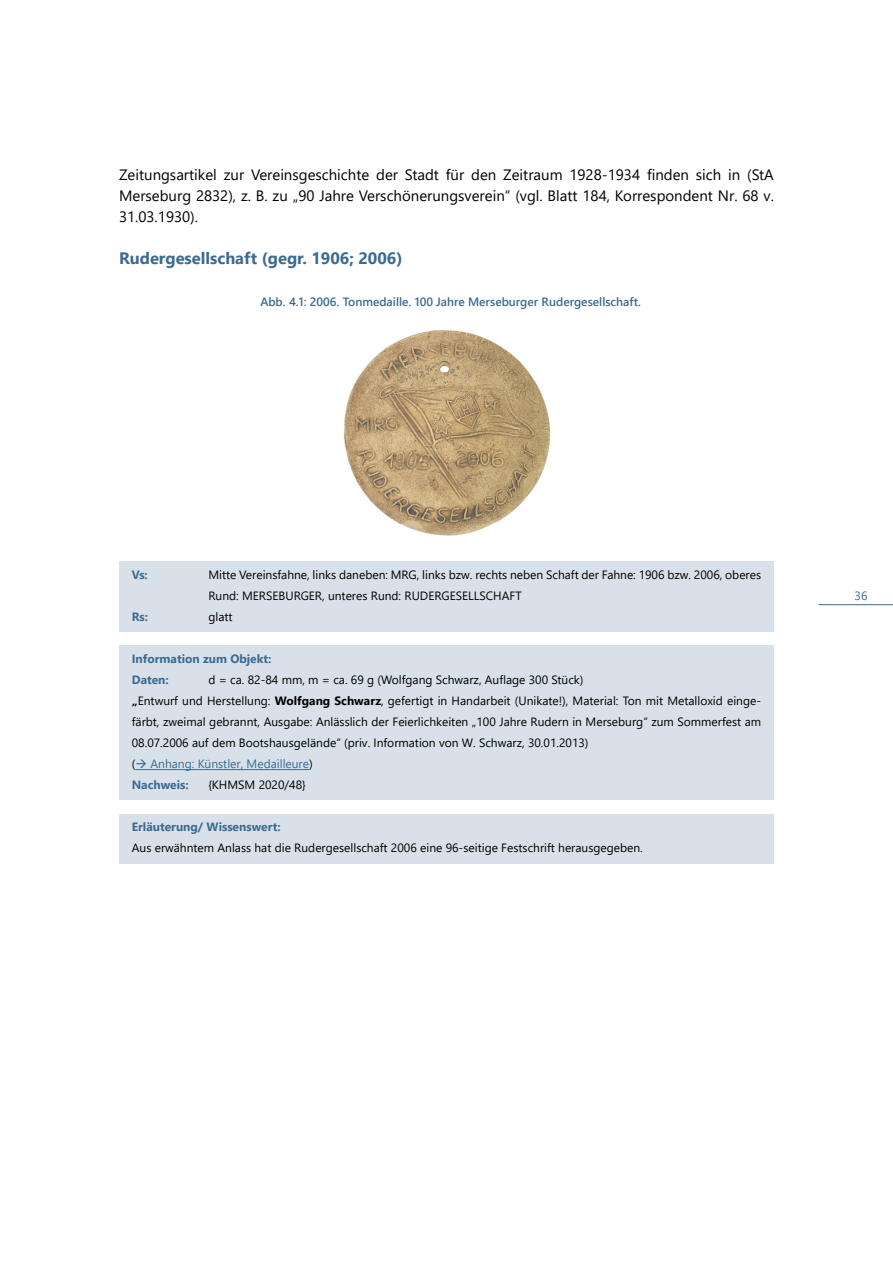
<style>
.page{position:relative;width:893px;height:1263px;background:#fff}
.page>*{position:absolute;margin:0;border:0;box-sizing:border-box;transform-origin:0 0}
.t1{font:700 16.5px "Segoe UI";color:#3b6b90}
.t2{font:15px/21px "Segoe UI";color:#000;text-align:justify}
.t3{font:12px/21px "Segoe UI";color:#000}
.t4{font:600 12px "Segoe UI";color:#3b6b90}
.t5{font:700 12px/21px "Segoe UI";color:#3b6b90}
.t6{font:12px "Segoe UI";color:#3b6b90}
.s1{font-weight:700}
.s2{color:#3b6b90}
.s3{font-weight:700;color:#3b6b90}
</style>
<div class="page">
<hr style="left:819px;top:604px;width:74px;height:1px;background:#3b6b90">
<div style="left:119px;top:562px;width:655px;height:49px;background:#d8e1e9"></div>
<div style="left:119px;top:604px;width:655px;height:28px;background:#d8e1e9"></div>
<div style="left:119px;top:646px;width:655px;height:28px;background:#d8e1e9"></div>
<div style="left:119px;top:667px;width:655px;height:28px;background:#d8e1e9"></div>
<div style="left:119px;top:688px;width:655px;height:70px;background:#d8e1e9"></div>
<div style="left:119px;top:750px;width:655px;height:29px;background:#d8e1e9"></div>
<hr style="left:135px;top:769px;width:174px;height:1px;background:#3b6b90">
<div style="left:119px;top:772px;width:655px;height:28px;background:#d8e1e9"></div>
<div style="left:119px;top:814px;width:655px;height:28px;background:#d8e1e9"></div>
<div style="left:119px;top:835px;width:655px;height:28px;background:#d8e1e9"></div>
<img style="left:343px;top:330px;width:208px;height:206px">
<p class="t2" style="left:119px;top:163px;width:656px">Zeitungsartikel zur Vereinsgeschichte der Stadt für den Zeitraum 1928-1934 finden sich in (StA Merseburg 2832), z. B. zu „90 Jahre Verschönerungsverein“ (vgl. Blatt 184, Korrespondent Nr. 68 v.<br>31.03.1930).</p>
<h1 class="t1" style="left:119px;top:243px;width:285px">Rudergesellschaft (gegr. 1906; 2006)</h1>
<p class="t4" style="left:260px;top:290px;width:382px">Abb. 4.1: 2006. Tonmedaille. 100 Jahre Merseburger Rudergesellschaft.</p>
<p class="t5" style="left:132px;top:563px;width:18px">Vs:</p>
<p class="t3" style="left:208px;top:563px;width:554px">Mitte Vereinsfahne, links daneben: MRG, links bzw. rechts neben Schaft der Fahne: 1906 bzw. 2006, oberes<br>Rund: MERSEBURGER, unteres Rund: RUDERGESELLSCHAFT</p>
<p class="t5" style="left:132px;top:605px;width:18px">Rs:</p>
<p class="t3" style="left:208px;top:605px;width:26px">glatt</p>
<p class="t5" style="left:132px;top:647px;width:141px">Information zum Objekt:<br>Daten:</p>
<p class="t3" style="left:132px;top:668px;width:631px;text-indent:77px">d = ca. 82-84 mm, m = ca. 69 g (Wolfgang Schwarz, Auflage 300 Stück)<br><span class="s1">„</span>Entwurf und Herstellung: <span class="s1">Wolfgang Schwarz</span>, gefertigt in Handarbeit (Unikate!), Material: Ton mit Metalloxid einge&shy;färbt, zweimal gebrannt, Ausgabe: Anlässlich der Feierlichkeiten „100 Jahre Rudern in Merseburg“ zum Sommerfest am 08.07.2006 auf dem Bootshausgelände“ (priv. Information von W. Schwarz, 30.01.2013)<br>(<span class="s2">→ Anhang: Künstler, Medailleure</span>)<br><span class="s3">Nachweis:</span></p>
<p class="t3" style="left:208px;top:773px;width:99px">{KHMSM 2020/48}</p>
<p class="t5" style="left:132px;top:815px;width:150px">Erläuterung/ Wissenswert:</p>
<p class="t3" style="left:132px;top:836px;width:512px">Aus erwähntem Anlass hat die Rudergesellschaft 2006 eine 96-seitige Festschrift herausgegeben.</p>
<p class="t6" style="left:854px;top:584px;width:14px">36</p>
</div>
